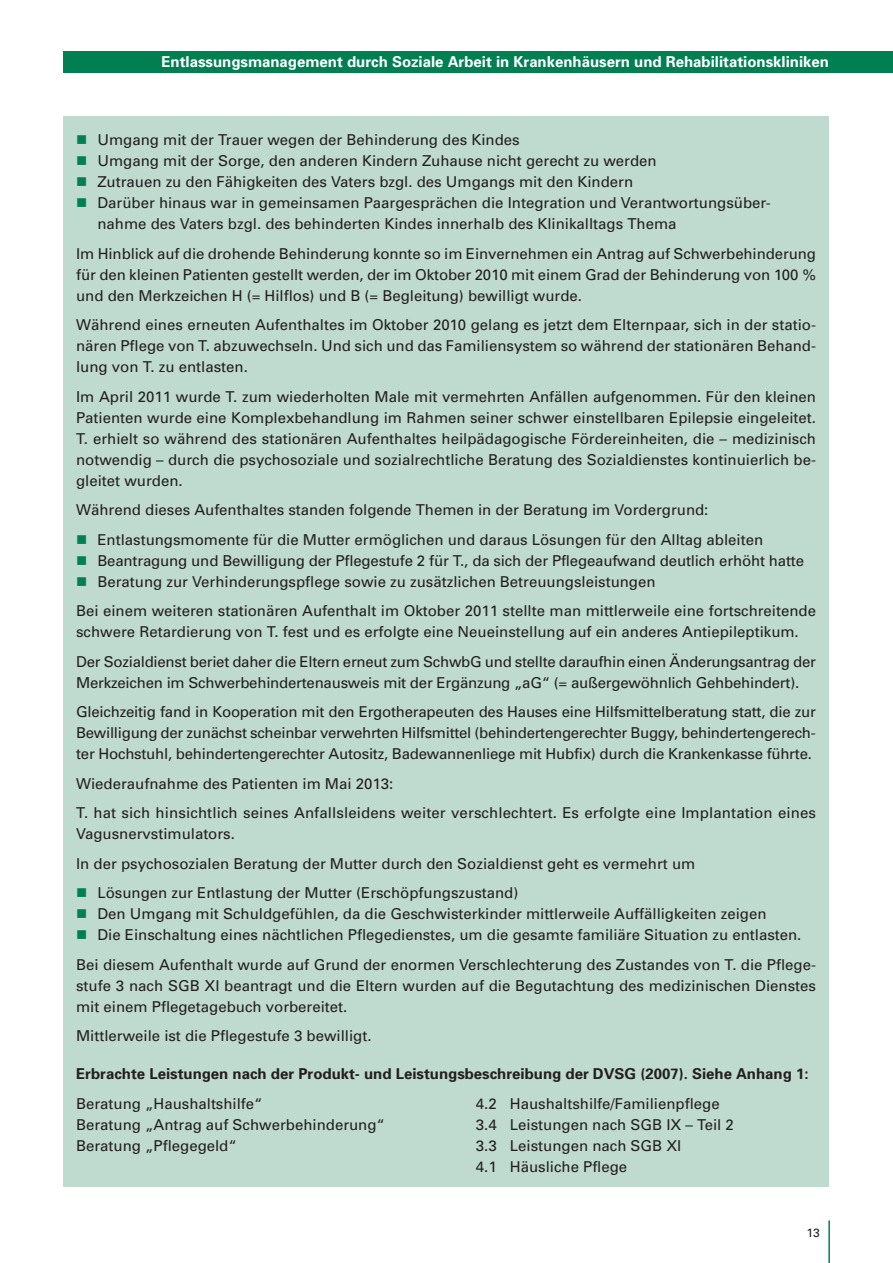
<style>
.page{position:relative;width:893px;height:1263px;background:#fff}
.page>*{position:absolute;margin:0;border:0;box-sizing:border-box;transform-origin:0 0}
.t1{font:15px/21px "Univers";color:#231f20}
.t2{font:15px/21px "Univers";letter-spacing:-.02em;color:#231f20}
.t3{font:700 15px "Univers";color:#231f20}
.t4{font:700 15px "Univers";color:#fff}
.t5{font:12px "Univers";color:#231f20}
.s1{color:#007f53}
</style>
<div class="page">
<div style="left:64px;top:51px;width:828px;height:21px;background:#007f53"></div>
<hr style="left:828px;top:1220px;width:2px;height:43px;background:#007f53">
<div style="left:64px;top:116px;width:765px;height:1071px;background:#bfdacf"></div>
<p class="t4" style="left:161px;top:56px;width:669px">Entlassungsmanagement durch Soziale Arbeit in Krankenhäusern und Rehabilitationskliniken</p>
<p class="t1" style="left:76px;top:131px;width:445px"><span class="s1">■</span> Umgang mit der Trauer wegen der Behinderung des Kindes</p>
<p class="t1" style="left:76px;top:152px;width:582px"><span class="s1">■</span> Umgang mit der Sorge, den anderen Kindern Zuhause nicht gerecht zu werden</p>
<p class="t1" style="left:76px;top:173px;width:558px"><span class="s1">■</span> Zutrauen zu den Fähigkeiten des Vaters bzgl. des Umgangs mit den Kindern</p>
<p class="t1" style="left:97px;top:194px;width:675px;text-indent:-21px"><span class="s1">■</span> Darüber hinaus war in gemeinsamen Paargesprächen die Integration und Verantwortungsüber&shy;nahme des Vaters bzgl. des behinderten Kindes innerhalb des Klinikalltags Thema</p>
<p class="t1" style="left:76px;top:244px;width:742px;text-align:justify">Im Hinblick auf die drohende Behinderung konnte so im Einvernehmen ein Antrag auf Schwerbehinderung für den kleinen Patienten gestellt werden, der im Oktober 2010 mit einem Grad der Behinderung von 100 % und den Merkzeichen H (= Hilflos) und B (= Begleitung) bewilligt wurde.</p>
<p class="t1" style="left:76px;top:316px;width:741px;text-align:justify">Während eines erneuten Aufenthaltes im Oktober 2010 gelang es jetzt dem Elternpaar, sich in der statio&shy;nären Pflege von T. abzuwechseln. Und sich und das Familiensystem so während der stationären Behand&shy;lung von T. zu entlasten.</p>
<p class="t1" style="left:76px;top:387px;width:741px;text-align:justify">Im April 2011 wurde T. zum wiederholten Male mit vermehrten Anfällen aufgenommen. Für den kleinen Patienten wurde eine Komplexbehandlung im Rahmen seiner schwer einstellbaren Epilepsie eingeleitet.<br>T. erhielt so während des stationären Aufenthaltes heilpädagogische Fördereinheiten, die – medizinisch notwendig – durch die psychosoziale und sozialrechtliche Beratung des Sozialdienstes kontinuierlich be&shy;gleitet wurden.</p>
<p class="t1" style="left:76px;top:501px;width:634px">Während dieses Aufenthaltes standen folgende Themen in der Beratung im Vordergrund:</p>
<p class="t1" style="left:76px;top:530px;width:688px"><span class="s1">■</span> Entlastungsmomente für die Mutter ermöglichen und daraus Lösungen für den Alltag ableiten</p>
<p class="t1" style="left:76px;top:551px;width:729px"><span class="s1">■</span> Beantragung und Bewilligung der Pflegestufe 2 für T., da sich der Pflegeaufwand deutlich erhöht hatte</p>
<p class="t1" style="left:76px;top:568px;width:741px;line-height:29.5px"><span class="s1">■</span> Beratung zur Verhinderungspflege sowie zu zusätzlichen Betreuungsleistungen<br>Bei einem weiteren stationären Aufenthalt im Oktober 2011 stellte man mittlerweile eine fortschreitende</p>
<p class="t1" style="left:76px;top:618px;width:741px;line-height:29.5px">schwere Retardierung von T. fest und es erfolgte eine Neueinstellung auf ein anderes Antiepileptikum.<br>Der Sozialdienst beriet daher die Eltern erneut zum SchwbG und stellte daraufhin einen Änderungsantrag der</p>
<p class="t1" style="left:76px;top:669px;width:741px;line-height:29.5px">Merkzeichen im Schwerbehindertenausweis mit der Ergänzung „aG“ (= außergewöhnlich Gehbehindert).<br>Gleichzeitig fand in Kooperation mit den Ergotherapeuten des Hauses eine Hilfsmittelberatung statt, die zur</p>
<p class="t2" style="left:76px;top:724px;width:741px">Bewilligung der zunächst scheinbar verwehrten Hilfsmittel (behindertengerechter Buggy, behindertengerech&shy;ter Hochstuhl, behindertengerechter Autositz, Badewannenliege mit Hubfix) durch die Krankenkasse führte.</p>
<p class="t1" style="left:76px;top:770px;width:741px;line-height:29.5px">Wiederaufnahme des Patienten im Mai 2013:<br>T. hat sich hinsichtlich seines Anfallsleidens weiter verschlechtert. Es erfolgte eine Implantation eines</p>
<p class="t1" style="left:76px;top:820px;width:621px;line-height:29.5px">Vagusnervstimulators.<br>In der psychosozialen Beratung der Mutter durch den Sozialdienst geht es vermehrt um</p>
<p class="t1" style="left:76px;top:884px;width:444px"><span class="s1">■</span> Lösungen zur Entlastung der Mutter (Erschöpfungszustand)</p>
<p class="t1" style="left:76px;top:905px;width:692px"><span class="s1">■</span> Den Umgang mit Schuldgefühlen, da die Geschwisterkinder mittlerweile Auffälligkeiten zeigen</p>
<p class="t1" style="left:76px;top:921px;width:741px;line-height:29.5px"><span class="s1">■</span> Die Einschaltung eines nächtlichen Pflegedienstes, um die gesamte familiäre Situation zu entlasten.<br>Bei diesem Aufenthalt wurde auf Grund der enormen Verschlechterung des Zustandes von T. die Pflege-</p>
<p class="t1" style="left:76px;top:976px;width:741px">stufe 3 nach SGB XI beantragt und die Eltern wurden auf die Begutachtung des medizinischen Dienstes mit einem Pflegetagebuch vorbereitet.</p>
<p class="t1" style="left:76px;top:1027px;width:297px">Mittlerweile ist die Pflegestufe 3 bewilligt.</p>
<p class="t3" style="left:76px;top:1068px;width:734px">Erbrachte Leistungen nach der Produkt- und Leistungsbeschreibung der DVSG (2007). Siehe Anhang 1:</p>
<p class="t1" style="left:76px;top:1094px;width:188px">Beratung „Haushaltshilfe“</p>
<p class="t1" style="left:476px;top:1094px;width:245px">4.2 Haushaltshilfe/Familienpflege</p>
<p class="t1" style="left:76px;top:1115px;width:310px">Beratung „Antrag auf Schwerbehinderung“</p>
<p class="t1" style="left:476px;top:1115px;width:259px">3.4 Leistungen nach SGB IX – Teil 2</p>
<p class="t1" style="left:76px;top:1136px;width:162px">Beratung „Pflegegeld“</p>
<p class="t1" style="left:476px;top:1136px;width:207px">3.3 Leistungen nach SGB XI<br>4.1 Häusliche Pflege</p>
<p class="t5" style="left:806px;top:1228px;width:15px">13</p>
</div>
